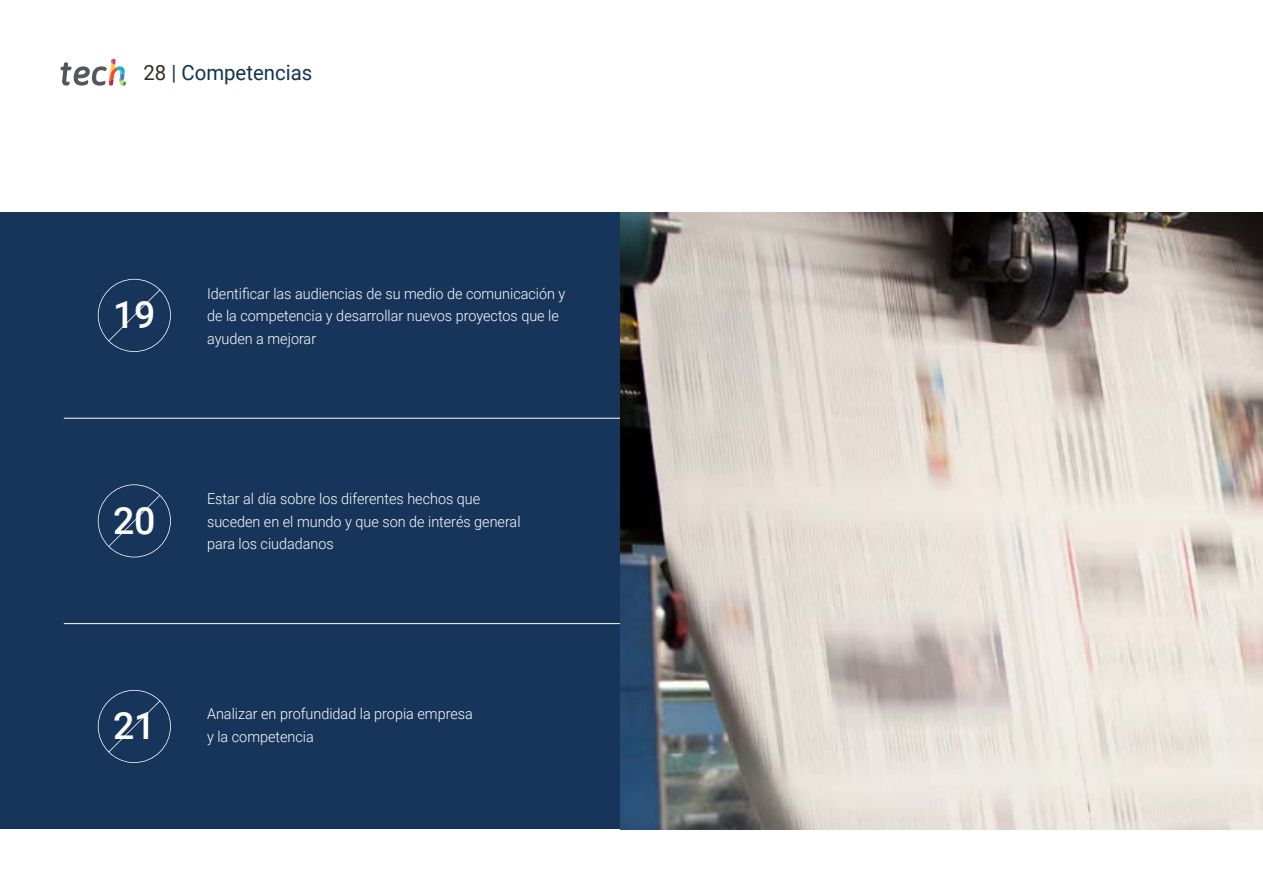
<style>
.page{position:relative;width:1263px;height:893px;background:#fff}
.page>*{position:absolute;margin:0;border:0;box-sizing:border-box;transform-origin:0 0}
.t1{font:500 37.5px "Roboto";color:#fff}
.t2{font:21px "Roboto";color:#123352}
.t3{font:300 15px/22.5px "Roboto";color:#fff;scale:.96 1}
.s1{color:#312e20}
</style>
<div class="page">
<div style="left:0;top:213px;width:621px;height:616px;background:#17355b"></div>
<svg style="left:98px;top:279px;width:73px;height:73px"></svg>
<svg style="left:98px;top:484px;width:73px;height:73px"></svg>
<svg style="left:98px;top:690px;width:73px;height:73px"></svg>
<hr style="left:64px;top:623px;width:1199px;height:1px;background:#fff">
<hr style="left:64px;top:418px;width:1199px;height:1px;background:#fff">
<img style="left:621px;top:213px;width:642px;height:616px">
<svg style="left:61px;top:59px;width:65px;height:27px"></svg>
<h2 class="t2" style="left:144px;top:57px;width:170px"><span class="s1">28</span> | Competencias</h2>
<h1 class="t1" style="left:113px;top:288px;width:44px">19</h1>
<p class="t3" style="left:207px;top:281px;width:375px">Identificar las audiencias de su medio de comunicación y de la competencia y desarrollar nuevos proyectos que le ayuden a mejorar</p>
<h1 class="t1" style="left:113px;top:494px;width:44px">20</h1>
<p class="t3" style="left:207px;top:487px;width:328px">Estar al día sobre los diferentes hechos que suceden en el mundo y que son de interés general para los ciudadanos</p>
<h1 class="t1" style="left:113px;top:699px;width:44px">21</h1>
<p class="t3" style="left:207px;top:702px;width:278px">Analizar en profundidad la propia empresa y la competencia</p>
</div>
